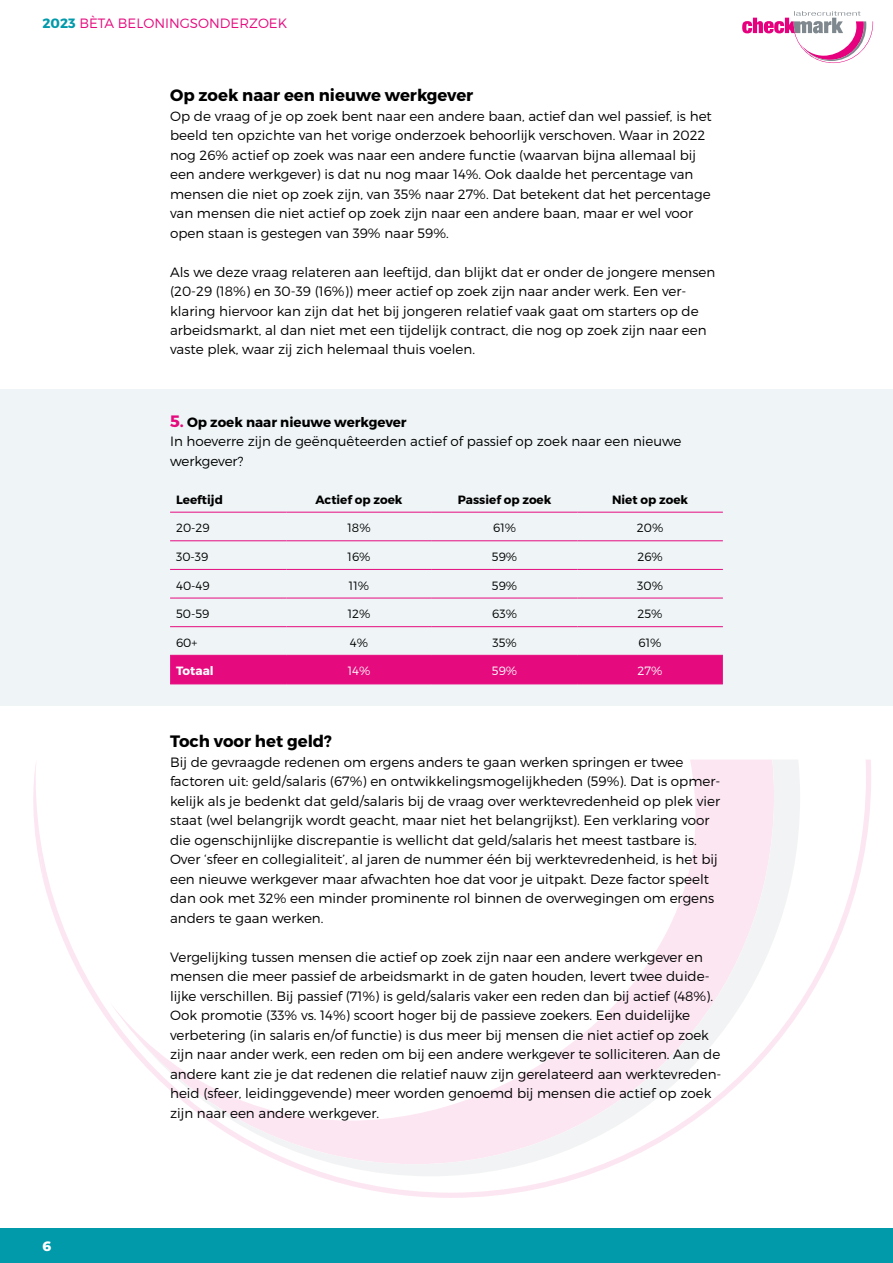
<style>
.page{position:relative;width:893px;height:1263px;background:#fff}
.page>*{position:absolute;margin:0;border:0;box-sizing:border-box;transform-origin:0 0}
.t1{font:700 16.5px "Montserrat";color:#000}
.t2{font:300 13.5px/19.5px "Montserrat";color:#000}
.t3{font:300 13.5px "Montserrat";color:#e50b7e}
.t4{font:800 13.5px "Montserrat";color:#fff}
.t5{font:300 12px "Montserrat";color:#000}
.t6{font:700 12px "Montserrat";color:#000}
.t7{font:300 12px "Montserrat";color:#fff}
.t8{font:700 12px "Montserrat";color:#fff}
.s1{font-weight:700;color:#009aab}
.s2{font-weight:700;font-size:16.5px;color:#e50b7e}
.s3{font-weight:700}
</style>
<div class="page">
<div style="left:0;top:1229px;width:893px;height:34px;background:#009aab"></div>
<div style="left:0;top:389px;width:893px;height:316px;background:#eff5f7"></div>
<svg style="left:44px;top:759px;width:827px;height:439px"></svg>
<svg style="left:138px;top:759px;width:662px;height:417px"></svg>
<svg style="left:33px;top:764px;width:11px;height:118px"></svg>
<svg style="left:742px;top:11px;width:131px;height:52px"></svg>
<div style="left:170px;top:656px;width:553px;height:27px;background:#e50b7e"></div>
<hr style="left:170px;top:512px;width:116px;height:1px;background:#e50b7e">
<hr style="left:286px;top:512px;width:146px;height:1px;background:#e50b7e">
<hr style="left:432px;top:512px;width:145px;height:1px;background:#e50b7e">
<hr style="left:577px;top:512px;width:146px;height:1px;background:#e50b7e">
<hr style="left:170px;top:540px;width:116px;height:1px;background:#e50b7e">
<hr style="left:286px;top:540px;width:146px;height:1px;background:#e50b7e">
<hr style="left:432px;top:540px;width:145px;height:1px;background:#e50b7e">
<hr style="left:577px;top:540px;width:146px;height:1px;background:#e50b7e">
<hr style="left:170px;top:569px;width:116px;height:1px;background:#e50b7e">
<hr style="left:286px;top:569px;width:146px;height:1px;background:#e50b7e">
<hr style="left:432px;top:569px;width:145px;height:1px;background:#e50b7e">
<hr style="left:577px;top:569px;width:146px;height:1px;background:#e50b7e">
<hr style="left:170px;top:598px;width:116px;height:1px;background:#e50b7e">
<hr style="left:286px;top:598px;width:146px;height:1px;background:#e50b7e">
<hr style="left:432px;top:598px;width:145px;height:1px;background:#e50b7e">
<hr style="left:577px;top:598px;width:146px;height:1px;background:#e50b7e">
<hr style="left:170px;top:626px;width:116px;height:1px;background:#e50b7e">
<hr style="left:286px;top:626px;width:146px;height:1px;background:#e50b7e">
<hr style="left:432px;top:626px;width:145px;height:1px;background:#e50b7e">
<hr style="left:577px;top:626px;width:146px;height:1px;background:#e50b7e">
<hr style="left:170px;top:655px;width:116px;height:1px;background:#e50b7e">
<hr style="left:286px;top:655px;width:146px;height:1px;background:#e50b7e">
<hr style="left:432px;top:655px;width:145px;height:1px;background:#e50b7e">
<hr style="left:577px;top:655px;width:146px;height:1px;background:#e50b7e">
<hr style="left:170px;top:683px;width:116px;height:1px;background:#e50b7e">
<hr style="left:286px;top:683px;width:146px;height:1px;background:#e50b7e">
<hr style="left:432px;top:683px;width:145px;height:1px;background:#e50b7e">
<hr style="left:577px;top:683px;width:146px;height:1px;background:#e50b7e">
<p class="t3" style="left:43px;top:15px;width:246px"><span class="s1">2023</span> BÈTA BELONINGSONDERZOEK</p>
<p class="t1" style="left:170px;top:85px;width:305px">Op zoek naar een nieuwe werkgever</p>
<p class="t2" style="left:170px;top:106px;width:543px">Op de vraag of je op zoek bent naar een andere baan, actief dan wel passief, is het beeld ten opzichte van het vorige onderzoek behoorlijk verschoven. Waar in 2022 nog 26% actief op zoek was naar een andere functie (waarvan bijna allemaal bij een andere werkgever) is dat nu nog maar 14%. Ook daalde het percentage van mensen die niet op zoek zijn, van 35% naar 27%. Dat betekent dat het percentage van mensen die niet actief op zoek zijn naar een andere baan, maar er wel voor open staan is gestegen van 39% naar 59%.</p>
<p class="t2" style="left:170px;top:262px;width:547px">Als we deze vraag relateren aan leeftijd, dan blijkt dat er onder de jongere mensen (20-29 (18%) en 30-39 (16%)) meer actief op zoek zijn naar ander werk. Een ver&shy;klaring hiervoor kan zijn dat het bij jongeren relatief vaak gaat om starters op de arbeidsmarkt, al dan niet met een tijdelijk contract, die nog op zoek zijn naar een vaste plek, waar zij zich helemaal thuis voelen.</p>
<p class="t2" style="left:170px;top:412px;width:513px"><span class="s2">5.</span> <span class="s3">Op zoek naar nieuwe werkgever<br></span>In hoeverre zijn de geënquêteerden actief of passief op zoek naar een nieuwe werkgever?</p>
<p class="t6" style="left:176px;top:492px;width:48px">Leeftijd</p>
<p class="t6" style="left:316px;top:492px;width:88px">Actief op zoek</p>
<p class="t6" style="left:458px;top:492px;width:95px">Passief op zoek</p>
<p class="t6" style="left:612px;top:492px;width:78px">Niet op zoek</p>
<p class="t5" style="left:176px;top:521px;width:35px">20-29</p>
<p class="t5" style="left:347px;top:521px;width:25px">18%</p>
<p class="t5" style="left:493px;top:521px;width:25px">61%</p>
<p class="t5" style="left:637px;top:521px;width:28px">20%</p>
<p class="t5" style="left:176px;top:549px;width:34px">30-39</p>
<p class="t5" style="left:348px;top:549px;width:25px">16%</p>
<p class="t5" style="left:492px;top:549px;width:27px">59%</p>
<p class="t5" style="left:637px;top:549px;width:27px">26%</p>
<p class="t5" style="left:176px;top:578px;width:35px">40-49</p>
<p class="t5" style="left:349px;top:578px;width:22px">11%</p>
<p class="t5" style="left:492px;top:578px;width:27px">59%</p>
<p class="t5" style="left:637px;top:578px;width:27px">30%</p>
<p class="t5" style="left:176px;top:607px;width:35px">50-59</p>
<p class="t5" style="left:348px;top:607px;width:24px">12%</p>
<p class="t5" style="left:492px;top:607px;width:26px">63%</p>
<p class="t5" style="left:638px;top:607px;width:27px">25%</p>
<p class="t5" style="left:176px;top:635px;width:23px">60+</p>
<p class="t5" style="left:350px;top:635px;width:20px">4%</p>
<p class="t5" style="left:492px;top:635px;width:26px">35%</p>
<p class="t5" style="left:639px;top:635px;width:25px">61%</p>
<p class="t8" style="left:176px;top:664px;width:39px">Totaal</p>
<p class="t7" style="left:348px;top:664px;width:24px">14%</p>
<p class="t7" style="left:492px;top:664px;width:27px">59%</p>
<p class="t7" style="left:638px;top:664px;width:26px">27%</p>
<p class="t4" style="left:43px;top:1236px;width:10px">6</p>
<p class="t1" style="left:170px;top:731px;width:163px">Toch voor het geld?</p>
<p class="t2" style="left:170px;top:752px;width:552px">Bij de gevraagde redenen om ergens anders te gaan werken springen er twee factoren uit: geld/salaris (67%) en ontwikkelingsmogelijkheden (59%). Dat is opmer&shy;kelijk als je bedenkt dat geld/salaris bij de vraag over werktevredenheid op plek vier staat (wel belangrijk wordt geacht, maar niet het belangrijkst). Een verklaring voor die ogenschijnlijke discrepantie is wellicht dat geld/salaris het meest tastbare is.<br>Over ‘sfeer en collegialiteit’, al jaren de nummer één bij werktevredenheid, is het bij een nieuwe werkgever maar afwachten hoe dat voor je uitpakt. Deze factor speelt dan ook met 32% een minder prominente rol binnen de overwegingen om ergens anders te gaan werken.</p>
<p class="t2" style="left:170px;top:947px;width:553px">Vergelijking tussen mensen die actief op zoek zijn naar een andere werkgever en mensen die meer passief de arbeidsmarkt in de gaten houden, levert twee duide&shy;lijke verschillen. Bij passief (71%) is geld/salaris vaker een reden dan bij actief (48%).<br>Ook promotie (33% vs. 14%) scoort hoger bij de passieve zoekers. Een duidelijke verbetering (in salaris en/of functie) is dus meer bij mensen die niet actief op zoek zijn naar ander werk, een reden om bij een andere werkgever te solliciteren. Aan de andere kant zie je dat redenen die relatief nauw zijn gerelateerd aan werktevreden&shy;heid (sfeer, leidinggevende) meer worden genoemd bij mensen die actief op zoek zijn naar een andere werkgever.</p>
</div>
